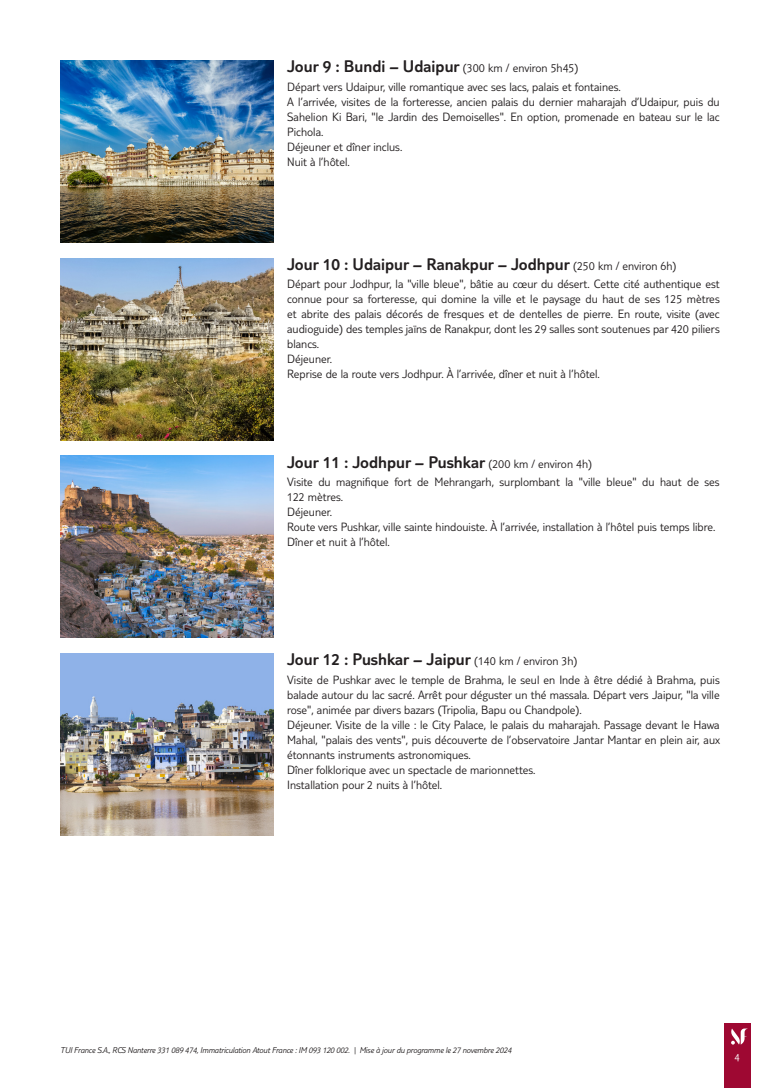
<style>
.page{position:relative;width:780px;height:1088px;background:#fff}
.page>*{position:absolute;margin:0;border:0;box-sizing:border-box;transform-origin:0 0}
.t1{font:300 17.5px "TUI Type";color:#231f20}
.t2{font:300 12.5px/15px "TUI Type";color:#231f20}
.t3{font:300 11.25px "TUI Type";color:#fff}
.t4{font:italic 300 8.75px "TUI Type";letter-spacing:-.02em;color:#231f20}
.s1{font-size:12.5px}
</style>
<div class="page">
<div style="left:724px;top:1023px;width:26px;height:65px;background:#9e0832"></div>
<svg style="left:731px;top:1028px;width:17px;height:16px"></svg>
<img style="left:60px;top:60px;width:213px;height:182px">
<img style="left:60px;top:258px;width:213px;height:182px">
<img style="left:60px;top:456px;width:213px;height:182px">
<img style="left:60px;top:654px;width:213px;height:182px">
<h1 class="t1" style="left:287px;top:56px;width:293px">Jour 9 : Bundi – Udaipur <span class="s1">(300 km / environ 5h45)</span></h1>
<p class="t2" style="left:287px;top:79px;width:434px">Départ vers Udaipur, ville romantique avec ses lacs, palais et fontaines.<br>A l’arrivée, visites de la forteresse, ancien palais du dernier maharajah d’Udaipur, puis du Sahelion Ki Bari, "le Jardin des Demoiselles". En option, promenade en bateau sur le lac Pichola.<br>Déjeuner et dîner inclus.<br>Nuit à l’hôtel.</p>
<h1 class="t1" style="left:287px;top:254px;width:391px">Jour 10 : Udaipur – Ranakpur – Jodhpur <span class="s1">(250 km / environ 6h)</span></h1>
<p class="t2" style="left:287px;top:276px;width:434px">Départ pour Jodhpur, la "ville bleue", bâtie au cœur du désert. Cette cité authentique est connue pour sa forteresse, qui domine la ville et le paysage du haut de ses 125 mètres et abrite des palais décorés de fresques et de dentelles de pierre. En route, visite (avec audioguide) des temples jaïns de Ranakpur, dont les 29 salles sont soutenues par 420 piliers blancs.<br>Déjeuner.<br>Reprise de la route vers Jodhpur. À l’arrivée, dîner et nuit à l’hôtel.</p>
<h1 class="t1" style="left:287px;top:452px;width:306px">Jour 11 : Jodhpur – Pushkar <span class="s1">(200 km / environ 4h)</span></h1>
<p class="t2" style="left:287px;top:474px;width:434px">Visite du magnifique fort de Mehrangarh, surplombant la "ville bleue" du haut de ses 122 mètres.<br>Déjeuner.<br>Route vers Pushkar, ville sainte hindouiste. À l’arrivée, installation à l’hôtel puis temps libre.<br>Dîner et nuit à l’hôtel.</p>
<h1 class="t1" style="left:287px;top:649px;width:292px">Jour 12 : Pushkar – Jaipur <span class="s1">(140 km / environ 3h)</span></h1>
<p class="t2" style="left:287px;top:672px;width:434px">Visite de Pushkar avec le temple de Brahma, le seul en Inde à être dédié à Brahma, puis balade autour du lac sacré. Arrêt pour déguster un thé massala. Départ vers Jaipur, "la ville rose", animée par divers bazars (Tripolia, Bapu ou Chandpole).<br>Déjeuner. Visite de la ville : le City Palace, le palais du maharajah. Passage devant le Hawa Mahal, "palais des vents", puis découverte de l’observatoire Jantar Mantar en plein air, aux étonnants instruments astronomiques.<br>Dîner folklorique avec un spectacle de marionnettes.<br>Installation pour 2 nuits à l’hôtel.</p>
<p class="t4" style="left:60px;top:1045px;width:452px">TUI France S.A., RCS Nanterre 331 089 474, Immatriculation Atout France : IM 093 120 002. | Mise à jour du programme le 27 novembre 2024</p>
<p class="t3" style="left:734px;top:1050px;width:7px">4</p>
</div>
